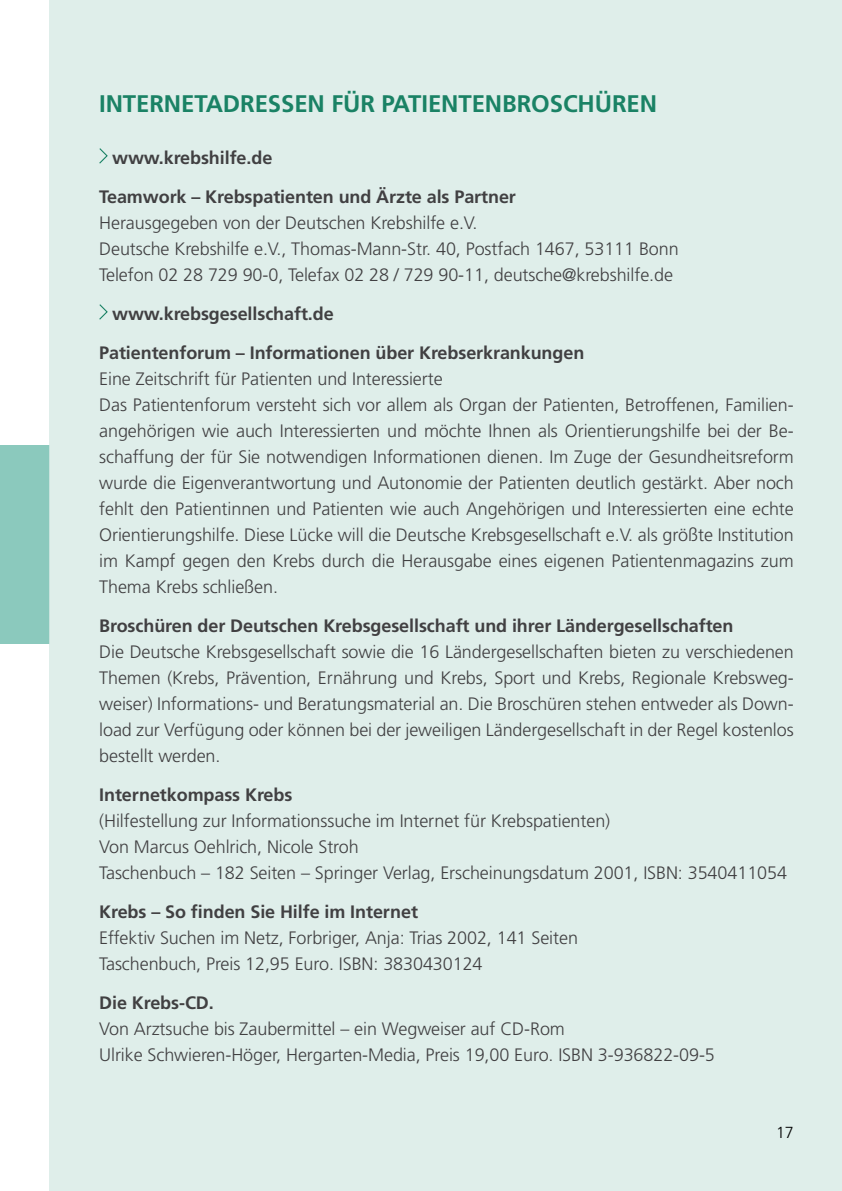
<style>
.page{position:relative;width:842px;height:1191px;background:#fff}
.page>*{position:absolute;margin:0;border:0;box-sizing:border-box;transform-origin:0 0}
.t1{font:700 24px "Frutiger LT";letter-spacing:-.005em;color:#1a8265}
.t2{font:300 18px/26px "Frutiger LT";letter-spacing:-.005em;color:#414042}
.t3{font:700 18px/39px "Frutiger LT";letter-spacing:-.005em;color:#414042}
.t4{font:300 16px "Frutiger LT";color:#000}
</style>
<div class="page">
<div style="left:0;top:445px;width:50px;height:198px;background:#8bc9bd"></div>
<div style="left:50px;top:0;width:792px;height:1191px;background:#dfeeea"></div>
<svg style="left:99px;top:148px;width:9px;height:16px"></svg>
<svg style="left:99px;top:304px;width:9px;height:16px"></svg>
<h1 class="t1" style="left:99px;top:89px;width:559px">Internetadressen für Patientenbroschüren</h1>
<p class="t3" style="left:99px;top:138px;width:418px;text-indent:13px">www.krebshilfe.de<br>Teamwork – Krebspatienten und Ärzte als Partner</p>
<p class="t2" style="left:99px;top:210px;width:581px">Herausgegeben von der Deutschen Krebshilfe e.V.<br>Deutsche Krebshilfe e.V., Thomas-Mann-Str. 40, Postfach 1467, 53111 Bonn<br>Telefon 02 28 729 90-0, Telefax 02 28 / 729 90-11, deutsche@krebshilfe.de</p>
<p class="t3" style="left:99px;top:294px;width:487px;text-indent:13px">www.krebsgesellschaft.de<br>Patientenforum – Informationen über Krebserkrankungen</p>
<p class="t2" style="left:99px;top:366px;width:696px">Eine Zeitschrift für Patienten und Interessierte<br>Das Patientenforum versteht sich vor allem als Organ der Patienten, Betroffenen, Familien&shy;angehörigen wie auch Interessierten und möchte Ihnen als Orientierungshilfe bei der Be&shy;schaffung der für Sie notwendigen Informationen dienen. Im Zuge der Gesundheitsreform wurde die Eigenverantwortung und Autonomie der Patienten deutlich gestärkt. Aber noch fehlt den Patientinnen und Patienten wie auch Angehörigen und Interessierten eine echte Orientierungshilfe. Diese Lücke will die Deutsche Krebsgesellschaft e.V. als größte Institution im Kampf gegen den Krebs durch die Herausgabe eines eigenen Patientenmagazins zum Thema Krebs schließen.</p>
<p class="t3" style="left:99px;top:606px;width:636px">Broschüren der Deutschen Krebsgesellschaft und ihrer Ländergesellschaften</p>
<p class="t2" style="left:99px;top:639px;width:696px;text-align:justify">Die Deutsche Krebsgesellschaft sowie die 16 Ländergesellschaften bieten zu verschiedenen Themen (Krebs, Prävention, Ernährung und Krebs, Sport und Krebs, Regionale Krebsweg&shy;weiser) Informations- und Beratungsmaterial an. Die Broschüren stehen entweder als Down&shy;load zur Verfügung oder können bei der jeweiligen Ländergesellschaft in der Regel kostenlos bestellt werden.</p>
<p class="t3" style="left:99px;top:775px;width:195px">Internetkompass Krebs</p>
<p class="t2" style="left:99px;top:807px;width:689px">(Hilfestellung zur Informationssuche im Internet für Krebspatienten)<br>Von Marcus Oehlrich, Nicole Stroh<br>Taschenbuch – 182 Seiten – Springer Verlag, Erscheinungsdatum 2001, ISBN: 3540411054</p>
<p class="t3" style="left:99px;top:892px;width:320px">Krebs – So finden Sie H ilfe im Internet</p>
<p class="t2" style="left:99px;top:924px;width:480px">Effektiv Suchen im Netz, Forbriger, Anja: Trias 2002, 141 Seiten<br>Taschenbuch, Preis 12,95 Euro. ISBN: 3830430124</p>
<p class="t3" style="left:99px;top:983px;width:116px">Die Krebs-CD.</p>
<p class="t2" style="left:99px;top:1015px;width:617px">Von Arztsuche bis Zaubermittel – ein Wegweiser auf CD-Rom<br>Ulrike Schwieren-Höger, Hergarten-Media, Preis 19,00 Euro. ISBN 3-936822-09-5</p>
<p class="t4" style="left:776px;top:1123px;width:19px">17</p>
</div>
